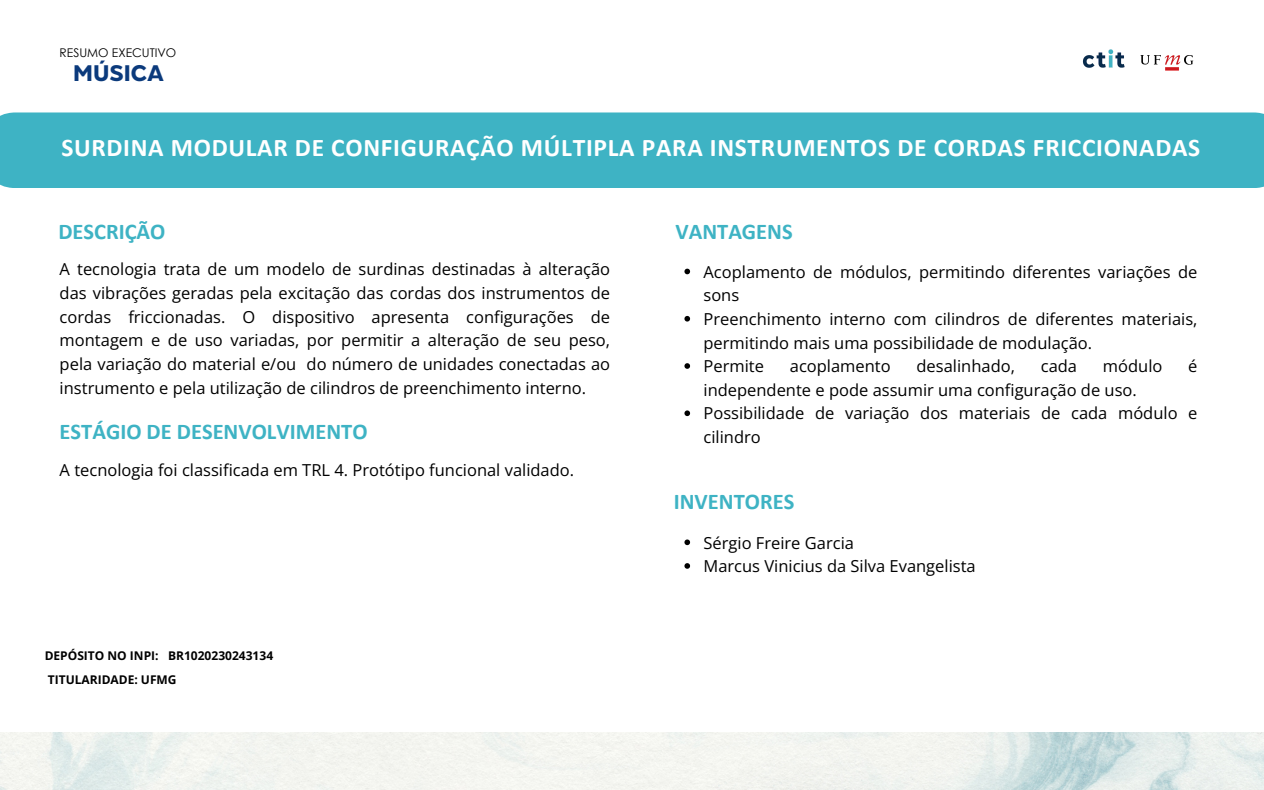
<style>
.page{position:relative;width:1264px;height:790px;background:#fff}
.page>*{position:absolute;margin:0;border:0;box-sizing:border-box;transform-origin:0 0}
.t1{font:700 25.5px "Calibri";letter-spacing:.03em;color:#fff}
.t2{font:700 22.5px "Calibri";color:#3eb3c4}
.t3{font:800 22.5px "Gogh";color:#0b3a7c}
.t4{font:16.5px/23.7px "Open Sans";color:#000}
.t5{font:700 12px "Open Sans";color:#000}
.t6{font:12px "Century Gothic";color:#000}
</style>
<div class="page">
<div style="left:0;top:112px;width:1263px;height:76px;background:#3eb3c4"></div>
<img style="left:0;top:732px;width:1263px;height:57px">
<img style="left:1082px;top:49px;width:112px;height:22px">
<svg style="left:684px;top:269px;width:6px;height:5px"></svg>
<svg style="left:684px;top:316px;width:6px;height:5px"></svg>
<svg style="left:684px;top:363px;width:6px;height:6px"></svg>
<svg style="left:684px;top:410px;width:6px;height:6px"></svg>
<svg style="left:684px;top:539px;width:6px;height:6px"></svg>
<svg style="left:684px;top:563px;width:6px;height:6px"></svg>
<p class="t6" style="left:60px;top:45px;width:118px">RESUMO EXECUTIVO</p>
<p class="t3" style="left:73px;top:58px;width:92px">MÚSICA</p>
<h4 class="t1" style="left:61px;top:137px;width:1140px">SURDINA MODULAR DE CONFIGURAÇÃO MÚLTIPLA PARA INSTRUMENTOS DE CORDAS FRICCIONADAS</h4>
<h2 class="t2" style="left:58px;top:222px;width:109px">DESCRIÇÃO</h2>
<h3 class="t4" style="left:60px;top:257px;width:552px;text-align:justify">A tecnologia trata de um modelo de surdinas destinadas à alteração das vibrações geradas pela excitação das cordas dos instrumentos de cordas friccionadas. O dispositivo apresenta configurações de montagem e de uso variadas, por permitir a alteração de seu peso, pela variação do material e/ou do número de unidades conectadas ao instrumento e pela utilização de cilindros de preenchimento interno.</h3>
<p class="t2" style="left:60px;top:422px;width:309px">ESTÁGIO DE DESENVOLVIMENTO</p>
<p class="t4" style="left:60px;top:458px;width:516px">A tecnologia foi classificada em TRL 4. Protótipo funcional validado.</p>
<h1 class="t5" style="left:45px;top:647px;width:230px">DEPÓSITO NO INPI: BR1020230243134</h1>
<h4 class="t5" style="left:48px;top:671px;width:130px">TITULARIDADE: UFMG</h4>
<h2 class="t2" style="left:675px;top:222px;width:119px">VANTAGENS</h2>
<h3 class="t4" style="left:703px;top:259px;width:495px">Acoplamento de módulos, permitindo diferentes variações de sons</h3>
<h2 class="t4" style="left:703px;top:307px;width:495px">Preenchimento interno com cilindros de diferentes materiais, permitindo mais uma possibilidade de modulação.</h2>
<p class="t4" style="left:703px;top:354px;width:62px">Permite</p>
<p class="t4" style="left:789px;top:354px;width:102px">acoplamento</p>
<p class="t4" style="left:916px;top:354px;width:100px">desalinhado,</p>
<p class="t4" style="left:1040px;top:354px;width:38px">cada</p>
<p class="t4" style="left:1102px;top:354px;width:61px">módulo</p>
<p class="t4" style="left:1188px;top:354px;width:11px">é</p>
<p class="t4" style="left:703px;top:377px;width:435px">independente e pode assumir uma configuração de uso.</p>
<p class="t4" style="left:703px;top:401px;width:495px">Possibilidade de variação dos materiais de cada módulo e cilindro</p>
<p class="t2" style="left:673px;top:492px;width:122px">INVENTORES</p>
<p class="t4" style="left:703px;top:530px;width:152px">Sérgio Freire Garcia</p>
<h2 class="t4" style="left:703px;top:554px;width:274px">Marcus Vinicius da Silva Evangelista</h2>
</div>
